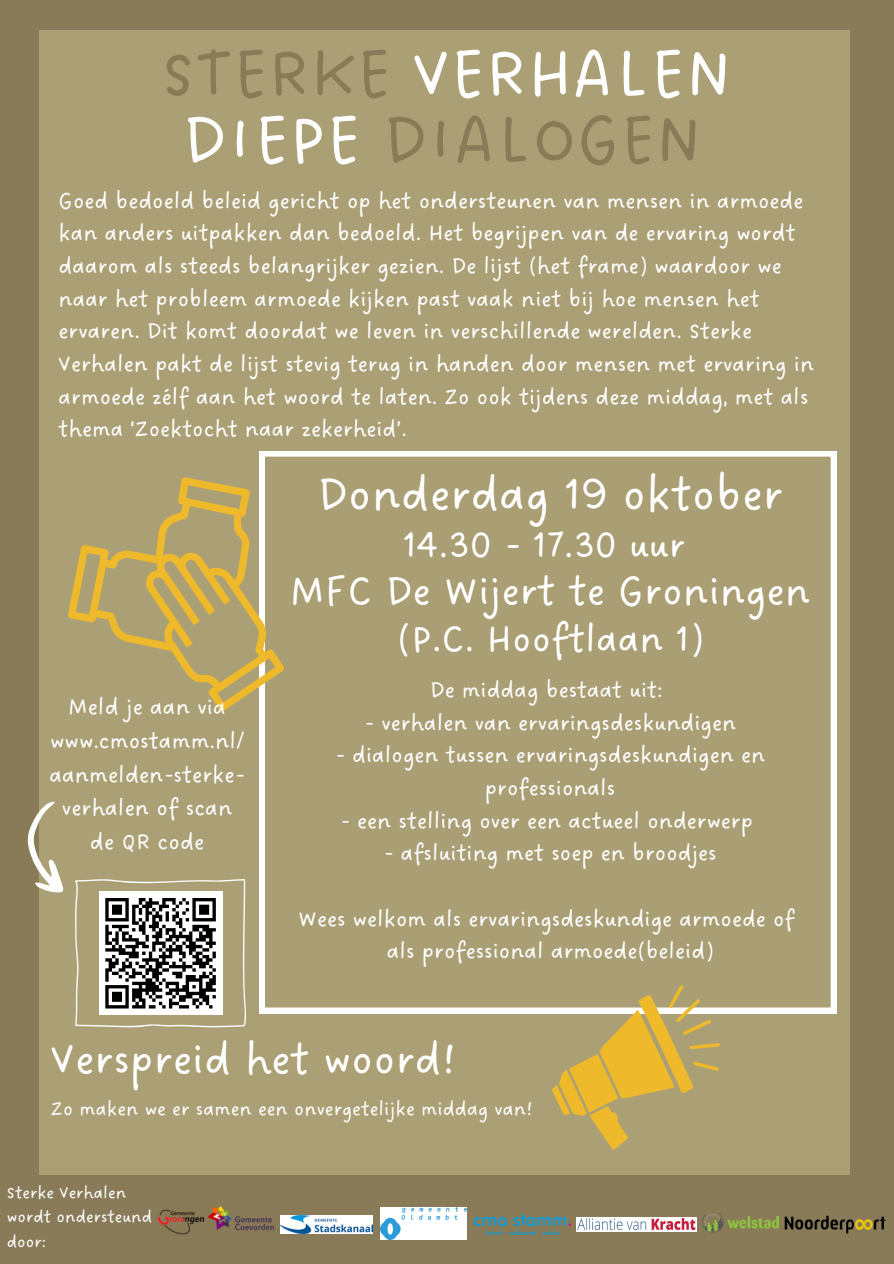
<style>
.page{position:relative;width:894px;height:1264px;background:#fff}
.page>*{position:absolute;margin:0;border:0;box-sizing:border-box;transform-origin:0 0}
.t1{font:72px "DO Sans Regular";color:#fff}
.t2{font:72px "DO Sans Regular";color:#8a7b58}
.t3{font:49.8px "DO Sans Regular";color:#fff}
.t4{font:46.5px "DO Sans Regular";color:#fff}
.t5{font:43.8px "DO Sans Regular";color:#fff}
.t6{font:40.8px "DO Sans Regular";color:#fff}
.t7{font:24.3px/33.8px "DO Sans Regular";color:#fff;text-align:center}
.t8{font:24px/32.7px "DO Sans Regular";color:#fff}
.t9{font:21px "DO Sans Regular";color:#fff}
.t10{font:18px/24.8px "DO Sans Regular";color:#fff}
.s1{color:#8a7b58}
.s2{color:#fff}
</style>
<div class="page">
<div style="left:0;top:0;width:893px;height:1263px;background:#8a7b58"></div>
<div style="left:39px;top:30px;width:810px;height:1144px;background:#ab9f75"></div>
<div style="left:259px;top:451px;width:577px;height:562px;background:#aa9e74"></div>
<svg style="left:551px;top:984px;width:169px;height:169px;background:#c1aa62"></svg>
<svg style="left:39px;top:451px;width:304px;height:302px;background:#b3a36f"></svg>
<svg style="left:27px;top:798px;width:219px;height:230px;background:#a69e83"></svg>
<img style="left:157px;top:1206px;width:117px;height:29px">
<img style="left:576px;top:1217px;width:120px;height:14px">
<img style="left:784px;top:1215px;width:101px;height:18px">
<img style="left:702px;top:1213px;width:75px;height:20px">
<img style="left:281px;top:1215px;width:91px;height:18px">
<img style="left:474px;top:1214px;width:96px;height:20px">
<img style="left:380px;top:1207px;width:86px;height:32px">
<p class="t1" style="left:161px;top:32px;width:572px"><span class="s1">STERKE</span> VERHALEN</p>
<p class="t2" style="left:182px;top:98px;width:522px"><span class="s2">DIEPE</span> DIALOGEN</p>
<p class="t8" style="left:59px;top:185px;width:756px">Goed bedoeld beleid gericht op het ondersteunen van mensen in armoede kan anders uitpakken dan bedoeld. Het begrijpen van de ervaring wordt daarom als steeds belangrijker gezien. De lijst (het frame) waardoor we naar het probleem armoede kijken past vaak niet bij hoe mensen het ervaren. Dit komt doordat we leven in verschillende werelden. Sterke Verhalen pakt de lijst stevig terug in handen door mensen met ervaring in armoede zélf aan het woord te laten. Zo ook tijdens deze middag, met als thema ‘Zoektocht naar zekerheid’.</p>
<p class="t7" style="left:49px;top:691px;width:197px">Meld je aan via www.cmostamm.nl/ aanmelden-sterke&shy;verhalen of scan de QR code</p>
<p class="t3" style="left:317px;top:465px;width:467px">Donderdag 19 oktober</p>
<p class="t6" style="left:402px;top:521px;width:284px">14.30 - 17.30 uur</p>
<p class="t5" style="left:290px;top:566px;width:522px">MFC De Wijert te Groningen</p>
<p class="t6" style="left:397px;top:614px;width:307px">(P.C. Hooftlaan 1)</p>
<p class="t8" style="left:430px;top:674px;width:235px">De middag bestaat uit:</p>
<p class="t8" style="left:364px;top:707px;width:373px">- verhalen van ervaringsdeskundigen</p>
<p class="t8" style="left:335px;top:740px;width:431px;text-align:center">- dialogen tussen ervaringsdeskundigen en professionals</p>
<p class="t8" style="left:340px;top:805px;width:414px">- een stelling over een actueel onderwerp</p>
<p class="t8" style="left:383px;top:837px;width:334px">- afsluiting met soep en broodjes</p>
<p class="t8" style="left:298px;top:903px;width:498px">Wees welkom als ervaringsdeskundige armoede of</p>
<p class="t8" style="left:386px;top:935px;width:328px">als professional armoede(beleid)</p>
<p class="t4" style="left:51px;top:1031px;width:406px">Verspreid het woord!</p>
<p class="t9" style="left:51px;top:1096px;width:483px">Zo maken we er samen een onvergetelijke middag van!</p>
<p class="t10" style="left:7px;top:1180px;width:147px">Sterke Verhalen wordt ondersteund door:</p>
</div>
